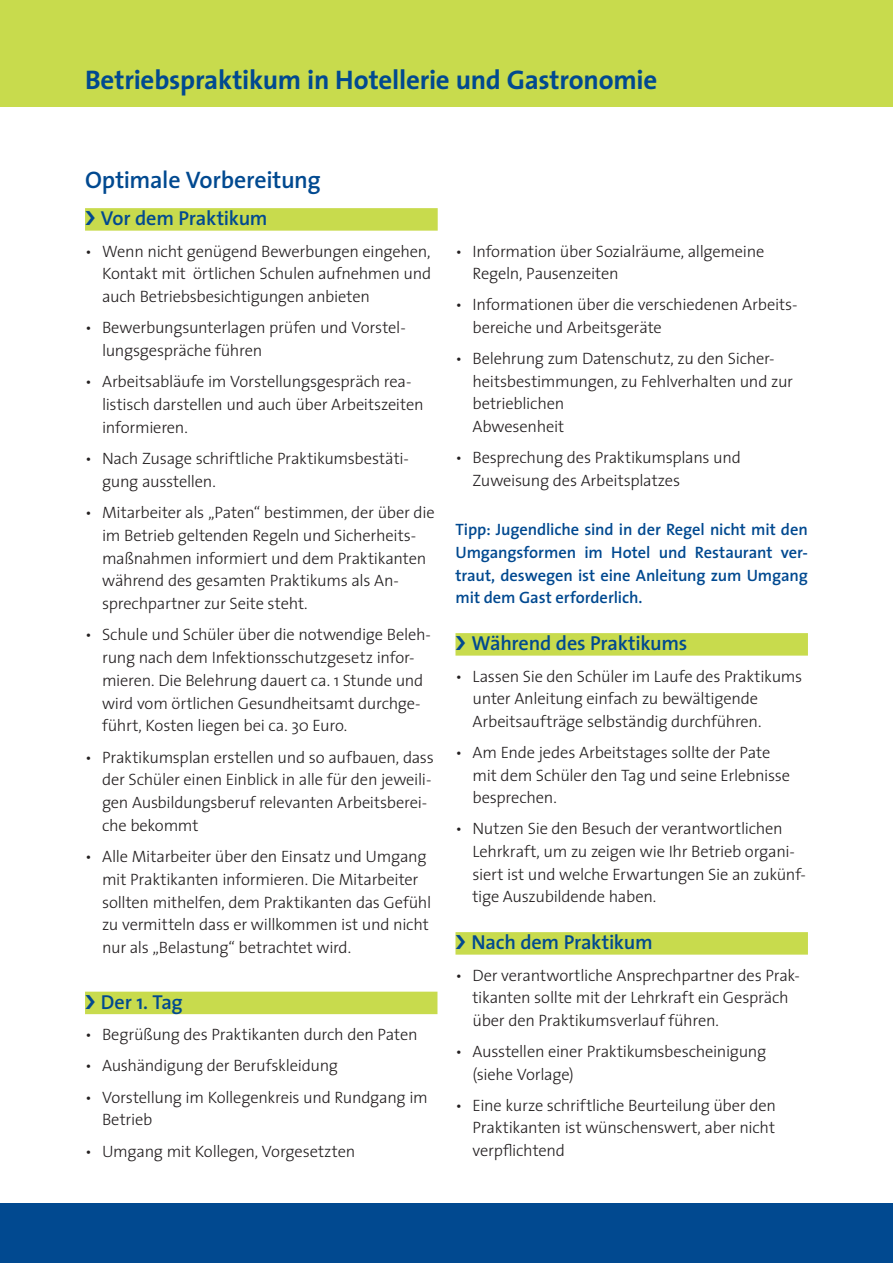
<style>
.page{position:relative;width:893px;height:1263px;background:#fff}
.page>*{position:absolute;margin:0;border:0;box-sizing:border-box;transform-origin:0 0}
.t1{font:700 27px "The Sans";letter-spacing:-.01em;color:#014990}
.t2{font:600 24px "The Sans";letter-spacing:-.015em;color:#014990}
.t3{font:600 20.25px "The Sans";letter-spacing:-.015em;color:#014990}
.t4{font:300 16.5px/22.8px "The Sans";letter-spacing:-.015em;color:#231f20}
.t5{font:600 16.5px/22.6px "The Sans";letter-spacing:-.01em;color:#014990;text-align:justify}
</style>
<div class="page">
<div style="left:0;top:1203px;width:893px;height:60px;background:#014990"></div>
<div style="left:0;top:0;width:893px;height:106px;background:#c8db4d"></div>
<div style="left:85px;top:208px;width:353px;height:23px;background:#c8db4d"></div>
<div style="left:85px;top:992px;width:352px;height:22px;background:#c8db4d"></div>
<div style="left:455px;top:633px;width:353px;height:23px;background:#c8db4d"></div>
<div style="left:455px;top:932px;width:353px;height:23px;background:#c8db4d"></div>
<h1 class="t1" style="left:85px;top:63px;width:574px">Betriebspraktikum in Hotellerie und Gastronomie</h1>
<h2 class="t2" style="left:85px;top:165px;width:237px">Optimale Vorbereitung</h2>
<p class="t3" style="left:101px;top:206px;width:168px">Vor dem Praktikum</p>
<p class="t4" style="left:102px;top:240px;width:331px;text-align:justify;text-indent:-17px">• Wenn nicht genügend Bewerbungen eingehen, Kontakt mit örtlichen Schulen aufnehmen und auch Betriebsbesichtigungen anbieten</p>
<p class="t4" style="left:102px;top:316px;width:305px;text-indent:-17px">• Bewerbungsunterlagen prüfen und Vorstel&shy;lungsgespräche führen</p>
<p class="t4" style="left:102px;top:370px;width:323px;text-indent:-17px">• Arbeitsabläufe im Vorstellungsgespräch rea&shy;listisch darstellen und auch über Arbeitszeiten informieren.</p>
<p class="t4" style="left:102px;top:447px;width:308px;text-indent:-17px">• Nach Zusage schriftliche Praktikumsbestäti&shy;gung ausstellen.</p>
<p class="t4" style="left:102px;top:501px;width:334px;text-indent:-17px">• Mitarbeiter als „Paten“ bestimmen, der über die im Betrieb geltenden Regeln und Sicherheits&shy;maßnahmen informiert und dem Praktikanten während des gesamten Praktikums als An&shy;sprechpartner zur Seite steht.</p>
<p class="t4" style="left:102px;top:623px;width:330px;text-indent:-17px">• Schule und Schüler über die notwendige Beleh&shy;rung nach dem Infektionsschutzgesetz infor&shy;mieren. Die Belehrung dauert ca. 1 Stunde und wird vom örtlichen Gesundheitsamt durchge&shy;führt, Kosten liegen bei ca. 30 Euro.</p>
<p class="t4" style="left:102px;top:746px;width:333px;text-indent:-17px">• Praktikumsplan erstellen und so aufbauen, dass der Schüler einen Einblick in alle für den jeweili&shy;gen Ausbildungsberuf relevanten Arbeitsberei&shy;che bekommt</p>
<p class="t4" style="left:102px;top:845px;width:331px;text-indent:-17px">• Alle Mitarbeiter über den Einsatz und Umgang mit Praktikanten informieren. Die Mitarbeiter sollten mithelfen, dem Praktikanten das Gefühl zu vermitteln dass er willkommen ist und nicht nur als „Belastung“ betrachtet wird.</p>
<p class="t3" style="left:101px;top:989px;width:83px">Der 1. Tag</p>
<p class="t4" style="left:85px;top:1023px;width:334px">• Begrüßung des Praktikanten durch den Paten</p>
<p class="t4" style="left:85px;top:1054px;width:255px">• Aushändigung der Berufskleidung</p>
<p class="t4" style="left:102px;top:1086px;width:327px;text-indent:-17px">• Vorstellung im Kollegenkreis und Rundgang im<br>Betrieb</p>
<p class="t4" style="left:85px;top:1140px;width:272px">• Umgang mit Kollegen, Vorgesetzten</p>
<p class="t4" style="left:472px;top:240px;width:293px;text-indent:-17px">• Information über Sozialräume, allgemeine<br>Regeln, Pausenzeiten</p>
<p class="t4" style="left:472px;top:294px;width:327px;text-indent:-17px">• Informationen über die verschiedenen Arbeits&shy;bereiche und Arbeitsgeräte</p>
<p class="t4" style="left:472px;top:347px;width:322px;text-indent:-17px">• Belehrung zum Datenschutz, zu den Sicher&shy;heitsbestimmungen, zu Fehlverhalten und zur betrieblichen<br>Abwesenheit</p>
<p class="t4" style="left:472px;top:446px;width:270px;text-indent:-17px">• Besprechung des Praktikumsplans und<br>Zuweisung des Arbeitsplatzes</p>
<p class="t5" style="left:455px;top:519px;width:354px">Tipp: Jugendliche sind in der Regel nicht mit den Umgangsformen im Hotel und Restaurant ver&shy;traut, deswegen ist eine Anleitung zum Umgang mit dem Gast erforderlich.</p>
<p class="t3" style="left:471px;top:630px;width:218px">Während des Praktikums</p>
<p class="t4" style="left:472px;top:665px;width:331px;text-indent:-17px">• Lassen Sie den Schüler im Laufe des Praktikums unter Anleitung einfach zu bewältigende<br>Arbeitsaufträge selbständig durchführen.</p>
<p class="t4" style="left:472px;top:741px;width:319px;text-indent:-17px">• Am Ende jedes Arbeitstages sollte der Pate mit dem Schüler den Tag und seine Erlebnisse besprechen.</p>
<p class="t4" style="left:472px;top:817px;width:335px;text-indent:-17px">• Nutzen Sie den Besuch der verantwortlichen Lehrkraft, um zu zeigen wie Ihr Betrieb organi&shy;siert ist und welche Erwartungen Sie an zukünf&shy;tige Auszubildende haben.</p>
<p class="t3" style="left:471px;top:929px;width:183px">Nach dem Praktikum</p>
<p class="t4" style="left:472px;top:964px;width:329px;text-indent:-17px">• Der verantwortliche Ansprechpartner des Prak&shy;tikanten sollte mit der Lehrkraft ein Gespräch über den Praktikumsverlauf führen.</p>
<p class="t4" style="left:472px;top:1040px;width:295px;text-indent:-17px">• Ausstellen einer Praktikumsbescheinigung (siehe Vorlage)</p>
<p class="t4" style="left:472px;top:1094px;width:305px;text-align:justify;text-indent:-17px">• Eine kurze schriftliche Beurteilung über den Praktikanten ist wünschenswert, aber nicht verpflichtend</p>
</div>
